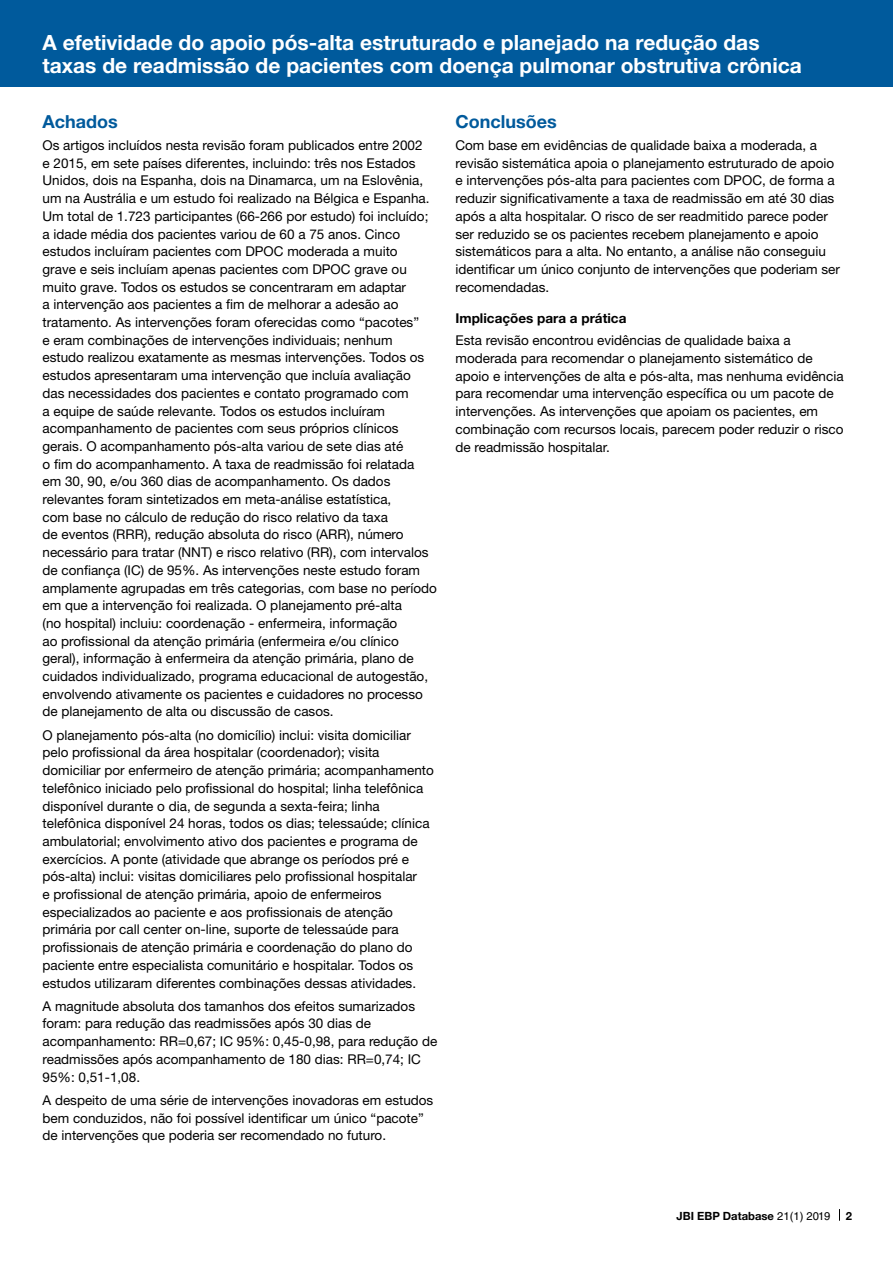
<style>
.page{position:relative;width:893px;height:1263px;background:#fff}
.page>*{position:absolute;margin:0;border:0;box-sizing:border-box;transform-origin:0 0}
.t1{font:700 21px/22.5px "Helvetica Neue LT Std";color:#fff}
.t2{font:700 18px "Helvetica Neue LT Std";color:#005a9c}
.t3{font:13.5px/17.7px "Helvetica Neue LT Std";color:#000}
.t4{font:700 13.5px "Helvetica Neue LT Std";color:#000}
.t5{font:700 11.25px "Helvetica Neue";color:#000}
.s1{font-family:"Helvetica LT Std";font-weight:400}
</style>
<div class="page">
<svg style="left:839px;top:1209px;width:1px;height:12px"></svg>
<div style="left:0;top:0;width:893px;height:87px;background:#005a9c"></div>
<h1 class="t1" style="left:43px;top:31px;width:761px">A efetividade do apoio pós-alta estruturado e planejado na redução das taxas de readmissão de pacientes com doença pulmonar obstrutiva crônica</h1>
<h2 class="t2" style="left:43px;top:110px;width:77px">Achados</h2>
<p class="t3" style="left:43px;top:136px;width:396px">Os artigos incluídos nesta revisão foram publicados entre 2002<br>e 2015, em sete países diferentes, incluindo: três nos Estados Unidos, dois na Espanha, dois na Dinamarca, um na Eslovênia, um na Austrália e um estudo foi realizado na Bélgica e Espanha.<br>Um total de 1.723 participantes (66-266 por estudo) foi incluído; a idade média dos pacientes variou de 60 a 75 anos. Cinco estudos incluíram pacientes com DPOC moderada a muito<br>grave e seis incluíam apenas pacientes com DPOC grave ou muito grave. Todos os estudos se concentraram em adaptar<br>a intervenção aos pacientes a fim de melhorar a adesão ao tratamento. As intervenções foram oferecidas como “pacotes”<br>e eram combinações de intervenções individuais; nenhum estudo realizou exatamente as mesmas intervenções. Todos os estudos apresentaram uma intervenção que incluía avaliação<br>das necessidades dos pacientes e contato programado com<br>a equipe de saúde relevante. Todos os estudos incluíram acompanhamento de pacientes com seus próprios clínicos gerais. O acompanhamento pós-alta variou de sete dias até<br>o fim do acompanhamento. A taxa de readmissão foi relatada<br>em 30, 90, e/ou 360 dias de acompanhamento. Os dados relevantes foram sintetizados em meta-análise estatística,<br>com base no cálculo de redução do risco relativo da taxa<br>de eventos (RRR), redução absoluta do risco (ARR), número necessário para tratar (NNT) e risco relativo (RR), com intervalos de confiança (IC) de 95%. As intervenções neste estudo foram amplamente agrupadas em três categorias, com base no período em que a intervenção foi realizada. O planejamento pré-alta<br>(no hospital) incluiu: coordenação - enfermeira, informação<br>ao profissional da atenção primária (enfermeira e/ou clínico geral), informação à enfermeira da atenção primária, plano de cuidados individualizado, programa educacional de autogestão, envolvendo ativamente os pacientes e cuidadores no processo de planejamento de alta ou discussão de casos.</p>
<p class="t3" style="left:43px;top:726px;width:393px">O planejamento pós-alta (no domicílio) inclui: visita domiciliar pelo profissional da área hospitalar (coordenador); visita domiciliar por enfermeiro de atenção primária; acompanhamento telefônico iniciado pelo profissional do hospital; linha telefônica disponível durante o dia, de segunda a sexta-feira; linha telefônica disponível 24 horas, todos os dias; telessaúde; clínica ambulatorial; envolvimento ativo dos pacientes e programa de exercícios. A ponte (atividade que abrange os períodos pré e pós-alta) inclui: visitas domiciliares pelo profissional hospitalar<br>e profissional de atenção primária, apoio de enfermeiros especializados ao paciente e aos profissionais de atenção primária por call center on-line, suporte de telessaúde para profissionais de atenção primária e coordenação do plano do paciente entre especialista comunitário e hospitalar. Todos os estudos utilizaram diferentes combinações dessas atividades.</p>
<p class="t3" style="left:43px;top:997px;width:396px">A magnitude absoluta dos tamanhos dos efeitos sumarizados foram: para redução das readmissões após 30 dias de acompanhamento: RR=0,67; IC 95%: 0,45-0,98, para redução de readmissões após acompanhamento de 180 dias: RR=0,74; IC 95%: 0,51-1,08.</p>
<p class="t3" style="left:43px;top:1091px;width:392px">A despeito de uma série de intervenções inovadoras em estudos bem conduzidos, não foi possível identificar um único “pacote” de intervenções que poderia ser recomendado no futuro.</p>
<h2 class="t2" style="left:455px;top:110px;width:103px">Conclusões</h2>
<p class="t3" style="left:455px;top:136px;width:386px">Com base em evidências de qualidade baixa a moderada, a revisão sistemática apoia o planejamento estruturado de apoio e intervenções pós-alta para pacientes com DPOC, de forma a reduzir significativamente a taxa de readmissão em até 30 dias após a alta hospitalar. O risco de ser readmitido parece poder ser reduzido se os pacientes recebem planejamento e apoio sistemáticos para a alta. No entanto, a análise não conseguiu identificar um único conjunto de intervenções que poderiam ser recomendadas.</p>
<p class="t4" style="left:455px;top:310px;width:172px">Implicações para a prática</p>
<p class="t3" style="left:455px;top:331px;width:390px">Esta revisão encontrou evidências de qualidade baixa a moderada para recomendar o planejamento sistemático de apoio e intervenções de alta e pós-alta, mas nenhuma evidência para recomendar uma intervenção específica ou um pacote de intervenções. As intervenções que apoiam os pacientes, em combinação com recursos locais, parecem poder reduzir o risco de readmissão hospitalar.</p>
<p class="t5" style="left:676px;top:1208px;width:155px">JBI EBP Database <span class="s1">21(1) 2019</span></p>
<p class="t5" style="left:846px;top:1208px;width:8px">2</p>
</div>
